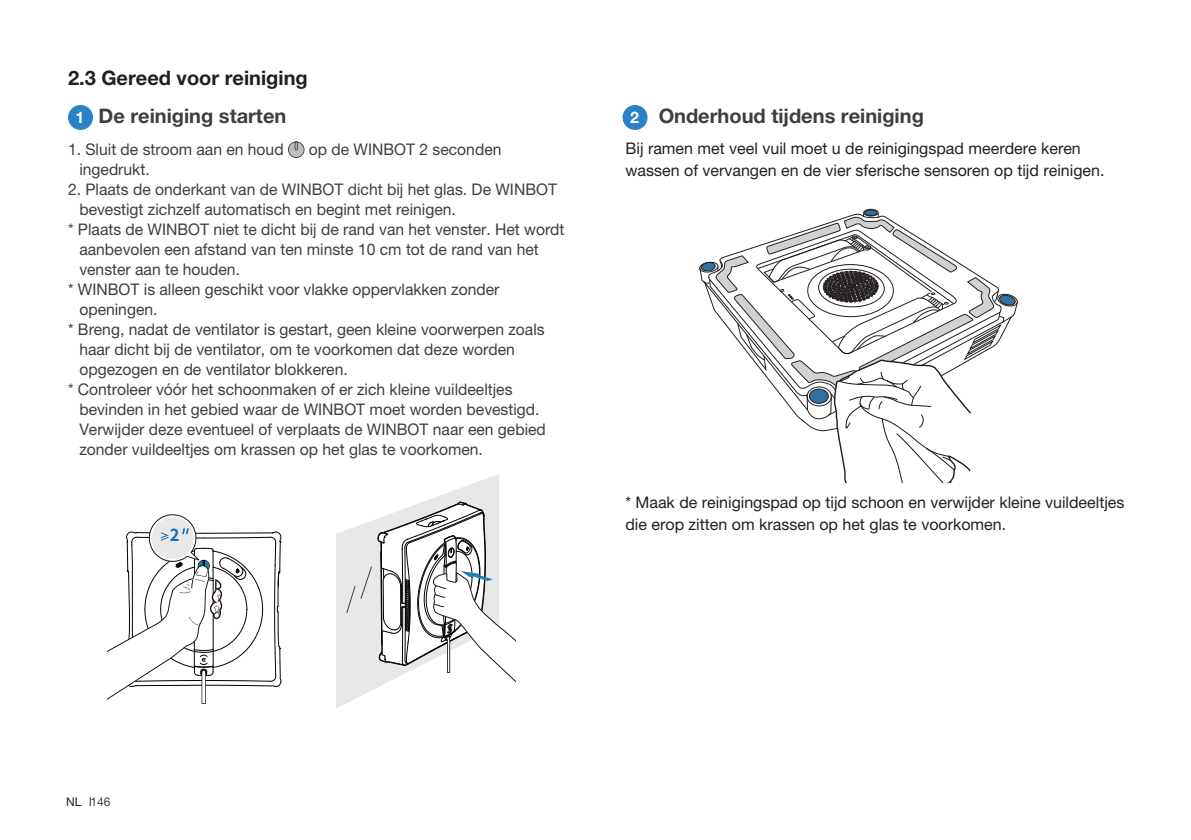
<style>
.page{position:relative;width:1191px;height:840px;background:#fff}
.page>*{position:absolute;margin:0;border:0;box-sizing:border-box;transform-origin:0 0}
.t1{font:700 20px "Helvetica Neue LT Std";color:#3e3e3f}
.t2{font:700 20px "Helvetica Neue LT Std";color:#231f20}
.t3{font:700 16.4px "Source Han Sans CN";color:#1c6bad}
.t4{font:16px "Helvetica Neue LT Std";color:#3e3e3f}
.t5{font:16px/22px "Helvetica Neue LT Std";color:#231f20}
.t6{font:12px "Helvetica Neue LT Std";color:#3e3e3f}
.s1{font-size:16px;color:#fff}
.s2{color:#231f20}
</style>
<div class="page">
<svg style="left:288px;top:141px;width:16px;height:17px"></svg>
<div style="left:68px;top:105px;width:25px;height:25px;background:#2783c5;border-radius:50%"></div>
<svg style="left:107px;top:514px;width:175px;height:190px"></svg>
<svg style="left:336px;top:474px;width:180px;height:234px"></svg>
<div style="left:622px;top:105px;width:25px;height:25px;background:#2783c5;border-radius:50%"></div>
<div style="left:863px;top:209px;width:15px;height:7px;border:1px solid #231f20;border-radius:50%"></div>
<div style="left:864px;top:209px;width:13px;height:7px;border:1px solid #231f20;border-radius:50%"></div>
<svg style="left:699px;top:212px;width:319px;height:270px"></svg>
<p class="t2" style="left:68px;top:65px;width:241px">2.3 Gereed voor reiniging</p>
<p class="t1" style="left:76px;top:103px;width:212px"><span class="s1">1</span> De reiniging starten</p>
<p class="t4" style="left:68px;top:140px;width:217px">1. Sluit de stroom aan en houd</p>
<p class="t4" style="left:309px;top:140px;width:194px">op de WINBOT 2 seconden</p>
<p class="t4" style="left:79px;top:159px;width:72px">ingedrukt.</p>
<p class="t4" style="left:68px;top:179px;width:490px">2. Plaats de onderkant van de WINBOT dicht bij het glas. De WINBOT</p>
<p class="t4" style="left:79px;top:199px;width:378px">bevestigt zichzelf automatisch en begint met reinigen.</p>
<p class="t4" style="left:68px;top:219px;width:498px">* Plaats de WINBOT niet te dicht bij de rand van het venster. Het wordt</p>
<p class="t4" style="left:79px;top:239px;width:461px">aanbevolen een afstand van ten minste 10 cm tot de rand van het</p>
<p class="t4" style="left:79px;top:259px;width:162px">venster aan te houden.</p>
<p class="t4" style="left:68px;top:279px;width:433px">* WINBOT is alleen geschikt voor vlakke oppervlakken zonder</p>
<p class="t4" style="left:79px;top:299px;width:80px">openingen.</p>
<p class="t4" style="left:68px;top:319px;width:478px">* Breng, nadat de ventilator is gestart, geen kleine voorwerpen zoals</p>
<p class="t4" style="left:79px;top:339px;width:437px">haar dicht bij de ventilator, om te voorkomen dat deze worden</p>
<p class="t4" style="left:79px;top:359px;width:270px">opgezogen en de ventilator blokkeren.</p>
<p class="t4" style="left:68px;top:379px;width:446px">* Controleer vóór het schoonmaken of er zich kleine vuildeeltjes</p>
<p class="t4" style="left:79px;top:399px;width:462px">bevinden in het gebied waar de WINBOT moet worden bevestigd.</p>
<p class="t4" style="left:79px;top:419px;width:468px">Verwijder deze eventueel of verplaats de WINBOT naar een gebied</p>
<p class="t4" style="left:79px;top:439px;width:405px">zonder vuildeeltjes om krassen op het glas te voorkomen.</p>
<p class="t3" style="left:170px;top:525px;width:11px">2</p>
<p class="t1" style="left:630px;top:104px;width:295px"><span class="s1">2</span> Onderhoud tijdens reiniging</p>
<p class="t5" style="left:625px;top:137px;width:480px">Bij ramen met veel vuil moet u de reinigingspad meerdere keren wassen of vervangen en de vier sferische sensoren op tijd reinigen.</p>
<p class="t5" style="left:625px;top:490px;width:500px">* Maak de reinigingspad op tijd schoon en verwijder kleine vuildeeltjes die erop zitten om krassen op het glas te voorkomen.</p>
<p class="t6" style="left:66px;top:794px;width:46px"><span class="s2">NL</span> 146</p>
</div>
